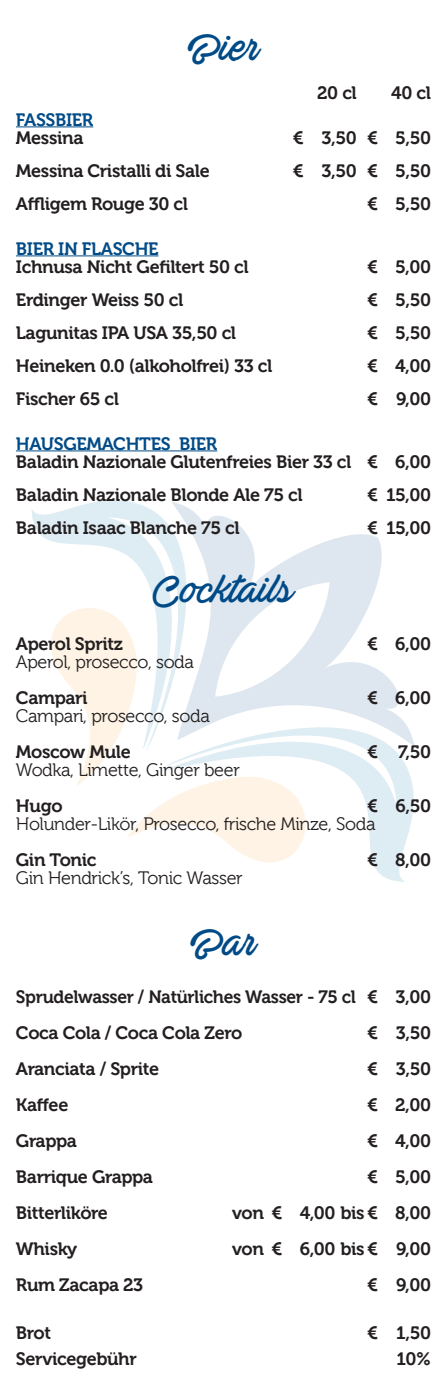
<style>
.page{position:relative;width:447px;height:1382px;background:#fff}
.page>*{position:absolute;margin:0;border:0;box-sizing:border-box;transform-origin:0 0}
.t1{font:45px "Actonia Hand PERSONALUSE";letter-spacing:-.01em;color:#004b87}
.t2{font:18px "Museo 700";letter-spacing:-.02em;color:#231f20}
.t3{font:18px "Museo 300";letter-spacing:-.02em;color:#231f20}
.t4{font:18px "Museo 700";letter-spacing:-.02em;color:#004b87}
</style>
<div class="page">
<svg style="left:76px;top:750px;width:34px;height:36px"></svg>
<svg style="left:128px;top:804px;width:35px;height:33px"></svg>
<svg style="left:163px;top:747px;width:251px;height:135px"></svg>
<svg style="left:32px;top:500px;width:188px;height:250px"></svg>
<svg style="left:171px;top:500px;width:244px;height:247px"></svg>
<hr style="left:16px;top:126px;width:77px;height:1px;background:#004b87">
<hr style="left:16px;top:255px;width:142px;height:1px;background:#004b87">
<hr style="left:16px;top:450px;width:201px;height:1px;background:#004b87">
<p class="t1" style="left:187px;top:24px;width:73px">Bier</p>
<p class="t2" style="left:317px;top:82px;width:41px">20 cl</p>
<p class="t2" style="left:391px;top:82px;width:41px">40 cl</p>
<p class="t4" style="left:16px;top:109px;width:79px">FASSBIER</p>
<p class="t2" style="left:16px;top:127px;width:69px">Messina</p>
<p class="t2" style="left:292px;top:127px;width:140px">€ 3,50 € 5,50</p>
<p class="t2" style="left:16px;top:160px;width:195px">Messina Cristalli di Sale</p>
<p class="t2" style="left:292px;top:160px;width:140px">€ 3,50 € 5,50</p>
<p class="t2" style="left:16px;top:193px;width:173px">Affligem Rouge 30 cl</p>
<p class="t2" style="left:367px;top:193px;width:65px">€ 5,50</p>
<p class="t4" style="left:16px;top:238px;width:144px">BIER IN FLASCHE</p>
<p class="t2" style="left:16px;top:256px;width:234px">Ichnusa Nicht Gefiltert 50 cl</p>
<p class="t2" style="left:367px;top:256px;width:65px">€ 5,00</p>
<p class="t2" style="left:16px;top:289px;width:169px">Erdinger Weiss 50 cl</p>
<p class="t2" style="left:367px;top:289px;width:65px">€ 5,50</p>
<p class="t2" style="left:16px;top:322px;width:221px">Lagunitas IPA USA 35,50 cl</p>
<p class="t2" style="left:367px;top:322px;width:65px">€ 5,50</p>
<p class="t2" style="left:16px;top:355px;width:258px">Heineken 0.0 (alkoholfrei) 33 cl</p>
<p class="t2" style="left:367px;top:355px;width:65px">€ 4,00</p>
<p class="t2" style="left:16px;top:388px;width:104px">Fischer 65 cl</p>
<p class="t2" style="left:367px;top:388px;width:65px">€ 9,00</p>
<p class="t4" style="left:16px;top:433px;width:203px">HAUSGEMACHTES BIER</p>
<p class="t2" style="left:16px;top:451px;width:416px">Baladin Nazionale Glutenfreies Bier 33 cl € 6,00</p>
<p class="t2" style="left:16px;top:484px;width:288px">Baladin Nazionale Blonde Ale 75 cl</p>
<p class="t2" style="left:367px;top:484px;width:65px">€ 15,00</p>
<p class="t2" style="left:16px;top:517px;width:225px">Baladin Isaac Blanche 75 cl</p>
<p class="t2" style="left:367px;top:517px;width:65px">€ 15,00</p>
<p class="t1" style="left:153px;top:567px;width:143px">Cocktails</p>
<p class="t2" style="left:16px;top:634px;width:108px">Aperol Spritz</p>
<p class="t2" style="left:367px;top:634px;width:65px">€ 6,00</p>
<p class="t3" style="left:16px;top:652px;width:179px">Aperol, prosecco, soda</p>
<p class="t2" style="left:16px;top:688px;width:73px">Campari</p>
<p class="t2" style="left:367px;top:688px;width:65px">€ 6,00</p>
<p class="t3" style="left:16px;top:706px;width:195px">Campari, prosecco, soda</p>
<p class="t2" style="left:16px;top:742px;width:116px">Moscow Mule</p>
<p class="t2" style="left:367px;top:742px;width:65px">€ 7,50</p>
<p class="t3" style="left:16px;top:760px;width:225px">Wodka, Limette, Ginger beer</p>
<p class="t2" style="left:16px;top:796px;width:48px">Hugo</p>
<p class="t2" style="left:367px;top:796px;width:65px">€ 6,50</p>
<p class="t3" style="left:16px;top:814px;width:361px">Holunder-Likör, Prosecco, frische Minze, Soda</p>
<p class="t2" style="left:16px;top:850px;width:82px">Gin Tonic</p>
<p class="t2" style="left:367px;top:850px;width:65px">€ 8,00</p>
<p class="t3" style="left:16px;top:868px;width:228px">Gin Hendrick’s, Tonic Wasser</p>
<p class="t1" style="left:190px;top:920px;width:67px">Bar</p>
<p class="t2" style="left:16px;top:987px;width:416px">Sprudelwasser / Natürliches Wasser - 75 cl € 3,00</p>
<p class="t2" style="left:16px;top:1023px;width:228px">Coca Cola / Coca Cola Zero</p>
<p class="t2" style="left:367px;top:1023px;width:65px">€ 3,50</p>
<p class="t2" style="left:16px;top:1059px;width:144px">Aranciata / Sprite</p>
<p class="t2" style="left:367px;top:1059px;width:65px">€ 3,50</p>
<p class="t2" style="left:16px;top:1095px;width:54px">Kaffee</p>
<p class="t2" style="left:367px;top:1095px;width:65px">€ 2,00</p>
<p class="t2" style="left:16px;top:1131px;width:63px">Grappa</p>
<p class="t2" style="left:367px;top:1131px;width:65px">€ 4,00</p>
<p class="t2" style="left:16px;top:1167px;width:138px">Barrique Grappa</p>
<p class="t2" style="left:367px;top:1167px;width:65px">€ 5,00</p>
<p class="t2" style="left:16px;top:1203px;width:93px">Bitterliköre</p>
<p class="t2" style="left:232px;top:1203px;width:200px">von € 4,00 bis € 8,00</p>
<p class="t2" style="left:16px;top:1239px;width:63px">Whisky</p>
<p class="t2" style="left:232px;top:1239px;width:200px">von € 6,00 bis € 9,00</p>
<p class="t2" style="left:16px;top:1275px;width:129px">Rum Zacapa 23</p>
<p class="t2" style="left:367px;top:1275px;width:65px">€ 9,00</p>
<p class="t2" style="left:16px;top:1323px;width:37px">Brot</p>
<p class="t2" style="left:367px;top:1323px;width:65px">€ 1,50</p>
<p class="t2" style="left:16px;top:1348px;width:122px">Servicegebühr</p>
<p class="t2" style="left:396px;top:1348px;width:36px">10%</p>
</div>
